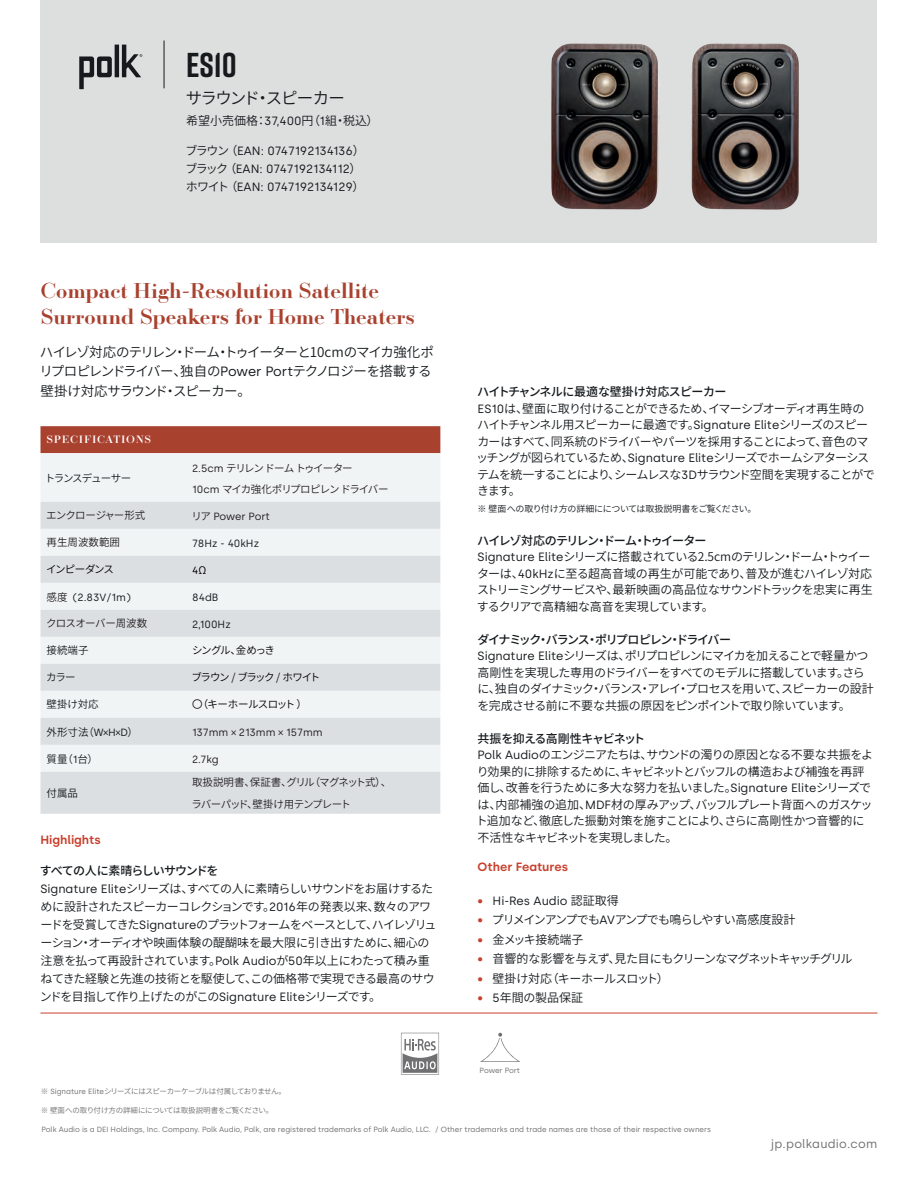
<style>
.page{position:relative;width:918px;height:1188px;background:#fff}
.page>*{position:absolute;margin:0;border:0;box-sizing:border-box;transform-origin:0 0}
.t1{font:700 34.5px "Rift";color:#161a1d}
.t2{font:500 21px/25.5px "Ratio Modern";color:#a9412f}
.t3{font:16.5px "Source Han Sans JP";letter-spacing:-.085em;color:#161a1d}
.t4{font:13.5px/19.5px "Source Han Sans JP";letter-spacing:-.065em;color:#161a1d}
.t5{font:12px/16.5px "Source Han Sans JP";letter-spacing:-.065em;color:#161a1d}
.t6{font:12px/18px "Silka";color:#161a1d}
.t7{font:12px "Source Han Sans JP";color:#161a1d}
.t8{font:12px "Source Han Sans JP";letter-spacing:-.03em;color:#161a1d}
.t9{font:600 12px "Silka";color:#c83f2b}
.t10{font:12px "Silka";letter-spacing:.025em;color:#706f71}
.t11{font:10.5px/21.6px "Source Han Sans JP";letter-spacing:-.065em;color:#231f20}
.t12{font:10.5px/21.6px "Source Han Sans JP";letter-spacing:-.1em;color:#231f20}
.t13{font:10.5px "Silka";color:#231f20}
.t14{font:10.5px "Silka";color:#161a1d}
.t15{font:10.5px "Source Han Sans JP";letter-spacing:-.005em;color:#161a1d}
.t16{font:10.5px "Source Han Sans JP";letter-spacing:-.12em;color:#000001}
.t17{font:500 10.5px "Ratio Modern";letter-spacing:.07em;color:#fff}
.t18{font:10.5px "Source Han Sans JP";letter-spacing:-.06em;color:#000001}
.t19{font:10.5px "Source Han Sans JP";letter-spacing:-.1em;color:#161a1d}
.t20{font:10.5px "Source Han Sans JP";color:#231f20}
.t21{font:10.5px "Silka";color:#000001}
.t22{font:9px "Source Han Sans JP";letter-spacing:-.02em;color:#161a1d}
.t23{font:7.5px "Silka";color:#706f71}
.t24{font:7.5px "Source Han Sans JP";letter-spacing:-.07em;color:#706f71}
.t25{font:7.5px "Source Han Sans JP";letter-spacing:-.02em;color:#706f71}
.s1{font-family:"Silka"}
.s2{font-family:"Source Han Sans JP"}
.s3{font-family:"Source Han Sans JP";color:#231f20}
.s4{font-weight:500}
.s5{color:#c83f2b}
.s6{font-family:"Silka";color:#c83f2b}
.s7{font-family:"Silka";font-weight:600;color:#c83f2b}
</style>
<div class="page">
<div style="left:40px;top:0;width:838px;height:243px;background:#dddfdf"></div>
<svg style="left:79px;top:45px;width:63px;height:44px"></svg>
<hr style="left:164px;top:40px;width:1px;height:48px;background:#161a1d">
<img style="left:551px;top:0;width:327px;height:243px">
<hr style="left:40px;top:1013px;width:838px;height:1px;background:#c83f2b">
<svg style="left:401px;top:1033px;width:38px;height:42px"></svg>
<svg style="left:480px;top:1033px;width:41px;height:29px"></svg>
<div style="left:40px;top:426px;width:400px;height:27px;background:#a9412f"></div>
<div style="left:40px;top:453px;width:400px;height:49px;background:#f1f4f5"></div>
<svg style="left:40px;top:502px;width:400px;height:312px;fill:#dcdfe2"></svg>
<h1 class="t1" style="left:186px;top:41px;width:52px">ES10</h1>
<h3 class="t3" style="left:186px;top:89px;width:161px">サラウンド・スピーカー</h3>
<p class="t7" style="left:186px;top:114px;width:194px">希望小売価格：<span class="s1">37,400</span>円（<span class="s1">1</span>組・税込）</p>
<p class="t6" style="left:185px;top:142px;width:181px"><span class="s2">ブラウン （</span>EAN: 0747192134136<span class="s2">）ブラック （</span>EAN: 0747192134112<span class="s2">）ホワイト （</span>EAN: 0747192134129<span class="s2">）</span></p>
<h2 class="t2" style="left:40px;top:277px;width:376px">Compact High-Resolution Satellite<br>Surround Speakers for Home Theaters</h2>
<p class="t4" style="left:40px;top:343px;width:396px">ハイレゾ対応のテリレン・ドーム・トゥイーターと10cmのマイカ強化ポリプロピレンドライバー、独自の<span class="s1">Power Port</span>テクノロジーを搭載する壁掛け対応サラウンド・スピーカー。</p>
<p class="t17" style="left:46px;top:432px;width:106px">SPECIFICATIONS</p>
<p class="t19" style="left:45px;top:472px;width:88px">トランスデューサー</p>
<p class="t12" style="left:192px;top:457px;width:198px"><span class="s1">2.5cm</span> テリレン ドームトゥイーター<br><span class="s1">10cm</span> マイカ強化ポリプロピレンドライバー</p>
<p class="t11" style="left:46px;top:505px;width:101px">エンクロージャー形式</p>
<p class="t13" style="left:191px;top:510px;width:80px"><span class="s2">リア</span> Power Port</p>
<p class="t20" style="left:47px;top:537px;width:75px">再生周波数範囲</p>
<p class="t14" style="left:192px;top:537px;width:68px">78Hz - 40kHz</p>
<p class="t16" style="left:46px;top:564px;width:69px">インピーダンス</p>
<p class="t21" style="left:192px;top:564px;width:16px">4<span class="s2">Ω</span></p>
<p class="t14" style="left:47px;top:591px;width:86px"><span class="s3">感度</span> (2.83V/1m)</p>
<p class="t14" style="left:192px;top:591px;width:28px">84dB</p>
<p class="t11" style="left:46px;top:613px;width:103px">クロスオーバー周波数</p>
<p class="t14" style="left:192px;top:618px;width:40px">2,100Hz</p>
<p class="t15" style="left:47px;top:645px;width:44px">接続端子</p>
<p class="t16" style="left:192px;top:645px;width:85px">シングル、金めっき</p>
<p class="t15" style="left:46px;top:672px;width:31px">カラー</p>
<p class="t16" style="left:192px;top:672px;width:130px">ブラウン / ブラック / ホワイト</p>
<p class="t15" style="left:47px;top:699px;width:54px">壁掛け対応</p>
<p class="t18" style="left:192px;top:699px;width:116px">〇（キーホールスロット ）</p>
<p class="t15" style="left:47px;top:726px;width:93px">外形寸法（<span class="s1">W×H×D</span>）</p>
<p class="t13" style="left:192px;top:726px;width:132px">137mm × 213mm × 157mm</p>
<p class="t15" style="left:47px;top:753px;width:53px">質量（<span class="s1">1</span>台）</p>
<p class="t13" style="left:192px;top:753px;width:28px">2.7kg</p>
<p class="t15" style="left:47px;top:787px;width:33px">付属品</p>
<p class="t11" style="left:191px;top:772px;width:201px">取扱説明書、保証書、グリル（マグネット式）、ラバーパッド、壁掛け用テンプレート</p>
<p class="t9" style="left:40px;top:833px;width:62px">Highlights</p>
<p class="t5" style="left:40px;top:862px;width:398px;line-height:18px"><span class="s4">すべての人に素晴らしいサウンドを<br></span><span class="s1">Signature Elite</span>シリーズは、すべての人に素晴らしいサウンドをお届けするために設計されたスピーカーコレクションです。<span class="s1">2016</span>年の発表以来、数々のアワードを受賞してきた<span class="s1">Signature</span>のプラットフォームをベースとして、ハイレゾリューション・オーディオや映画体験の醍醐味を最大限に引き出すために、細心の注意を払って再設計されています。<span class="s1">Polk Audio</span>が<span class="s1">50</span>年以上にわたって積み重ねてきた経験と先進の技術とを駆使して、この価格帯で実現できる最高のサウンドを目指して作り上げたのがこの<span class="s1">Signature Elite</span>シリーズです。</p>
<p class="t5" style="left:476px;top:384px;width:400px"><span class="s4">ハイトチャンネルに最適な壁掛け対応スピーカー<br></span><span class="s1">ES10</span>は、壁面に取り付けることができるため、イマーシブオーディオ再生時のハイトチャンネル用スピーカーに最適です。<span class="s1">Signature Elite</span>シリーズのスピーカーはすべて、同系統のドライバーやパーツを採用することによって、音色のマッチングが図られているため、<span class="s1">Signature Elite</span>シリーズでホームシアターシステムを統一することにより、シームレスな<span class="s1">3D</span>サラウンド空間を実現することができます。</p>
<p class="t22" style="left:478px;top:503px;width:281px">※ 壁面への取り付け方の詳細にについては取扱説明書をご覧ください。</p>
<p class="t5" style="left:477px;top:532px;width:397px"><span class="s4">ハイレゾ対応のテリレン・ドーム・トゥイーター<br></span><span class="s1">Signature Elite</span>シリーズに搭載されている2.5cmのテリレン・ドーム・トゥイーターは、<span class="s1">40kHz</span>に至る超高音域の再生が可能であり、普及が進むハイレゾ対応ストリーミングサービスや、最新映画の高品位なサウンドトラックを忠実に再生するクリアで高精細な高音を実現しています。</p>
<p class="t5" style="left:477px;top:631px;width:398px"><span class="s4">ダイナミック・バランス・ポリプロピレン・ドライバー<br></span><span class="s1">Signature Elite</span>シリーズは、ポリプロピレンにマイカを加えることで軽量かつ高剛性を実現した専用のドライバーをすべてのモデルに搭載しています。さらに、独自のダイナミック・バランス・アレイ・プロセスを用いて、スピーカーの設計を完成させる前に不要な共振の原因をピンポイントで取り除いています。</p>
<p class="t5" style="left:476px;top:730px;width:399px"><span class="s4">共振を抑える高剛性キャビネット<br></span><span class="s1">Polk Audio</span>のエンジニアたちは、サウンドの濁りの原因となる不要な共振をより効果的に排除するために、キャビネットとバッフルの構造および補強を再評価し、改善を行うために多大な努力を払いました。<span class="s1">Signature Elite</span>シリーズでは、内部補強の追加、<span class="s1">MDF</span>材の厚みアップ、バッフルプレート背面へのガスケット追加など、徹底した振動対策を施すことにより、さらに高剛性かつ音響的に不活性なキャビネットを実現しました。</p>
<p class="t9" style="left:478px;top:859px;width:92px">Other Features</p>
<p class="t6" style="left:478px;top:891px;width:143px"><span class="s5">•</span> Hi-Res Audio <span class="s2">認証取得</span></p>
<p class="t5" style="left:478px;top:912px;width:319px"><span class="s6">•</span> プリメインアンプでも<span class="s1">AV</span>アンプでも鳴らしやすい高感度設計</p>
<p class="t8" style="left:478px;top:932px;width:107px"><span class="s7">•</span> 金メッキ接続端子</p>
<p class="t5" style="left:478px;top:951px;width:376px"><span class="s6">•</span> 音響的な影響を与えず、見た目にもクリーンなマグネットキャッチグリル</p>
<p class="t8" style="left:478px;top:971px;width:193px"><span class="s6">•</span> 壁掛け対応（キーホールスロット）</p>
<p class="t7" style="left:478px;top:991px;width:107px"><span class="s7">•</span> <span class="s1">5</span>年間の製品保証</p>
<p class="t23" style="left:480px;top:1066px;width:42px">Power Port</p>
<p class="t24" style="left:41px;top:1087px;width:247px">※ <span class="s1">Signature Elite</span>シリーズにはスピーカーケーブルは付属しておりません。</p>
<p class="t25" style="left:41px;top:1106px;width:234px">※ 壁面への取り付け方の詳細にについては取扱説明書をご覧ください。</p>
<p class="t23" style="left:42px;top:1125px;width:671px">Polk Audio is a DEI Holdings, Inc. Company. Polk Audio, Polk, are registered trademarks of Polk Audio, LLC. / Other trademarks and trade names are those of their respective owners</p>
<p class="t10" style="left:770px;top:1136px;width:109px">jp.polkaudio.com</p>
</div>
